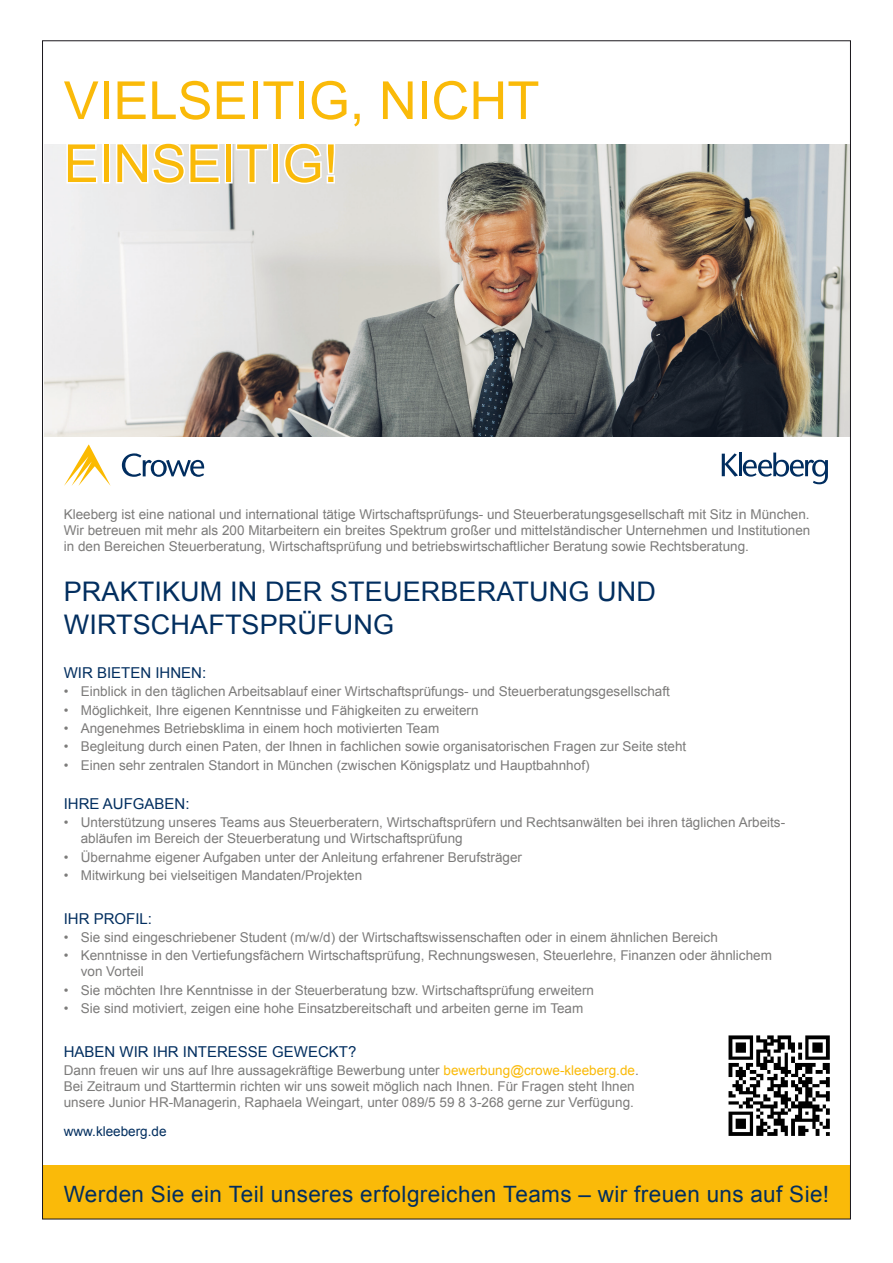
<style>
.page{position:relative;width:893px;height:1263px;background:#fff}
.page>*{position:absolute;margin:0;border:0;box-sizing:border-box;transform-origin:0 0}
.t1{font:52.5px/63px "Arial";color:#faba09}
.t2{font:27px/33px "Arial";letter-spacing:.005em;color:#022e5f}
.t3{font:22.5px "Arial";letter-spacing:.02em;color:#022e5f}
.t4{font:15px "Arial";color:#022e5f}
.t5{font:13.5px/16.2px "Arial";color:#7c7b7a}
.t6{font:13.5px "Arial";color:#022e5f}
.s1{color:#faba09}
</style>
<div class="page">
<div style="left:43px;top:1166px;width:807px;height:53px;background:#faba09"></div>
<img style="left:44px;top:145px;width:805px;height:291px">
<svg style="left:65px;top:144px;width:34px;height:41px"></svg>
<div style="left:102px;top:143px;width:8px;height:41px;border:3px solid #fff"></div>
<svg style="left:114px;top:144px;width:108px;height:42px"></svg>
<div style="left:225px;top:143px;width:8px;height:41px;border:3px solid #fff"></div>
<svg style="left:234px;top:144px;width:36px;height:41px"></svg>
<div style="left:271px;top:143px;width:8px;height:41px;border:3px solid #fff"></div>
<svg style="left:282px;top:144px;width:55px;height:42px"></svg>
<svg style="left:722px;top:453px;width:106px;height:31px"></svg>
<svg style="left:122px;top:453px;width:82px;height:24px"></svg>
<svg style="left:64px;top:445px;width:46px;height:41px"></svg>
<img style="left:728px;top:1035px;width:102px;height:101px">
<h1 class="t1" style="left:64px;top:70px;width:477px">VIELSEITIG, NICHT<br>EINSEITIG!</h1>
<p class="t5" style="left:64px;top:506px;width:748px;text-align:justify">Kleeberg ist eine national und international tätige Wirtschaftsprüfungs- und Steuerberatungsgesellschaft mit Sitz in München.<br>Wir betreuen mit mehr als 200 Mitarbeitern ein breites Spektrum großer und mittelständischer Unternehmen und Institutionen in den Bereichen Steuerberatung, Wirtschaftsprüfung und betriebswirtschaftlicher Beratung sowie Rechtsberatung.</p>
<h2 class="t2" style="left:64px;top:576px;width:594px">PRAKTIKUM IN DER STEUERBERATUNG UND<br>WIRTSCHAFTSPRÜFUNG</h2>
<p class="t4" style="left:64px;top:663px;width:144px">WIR BIETEN IHNEN:</p>
<p class="t5" style="left:64px;top:684px;width:608px">• Einblick in den täglichen Arbeitsablauf einer Wirtschaftsprüfungs- und Steuerberatungsgesellschaft</p>
<p class="t5" style="left:64px;top:702px;width:416px">• Möglichkeit, Ihre eigenen Kenntnisse und Fähigkeiten zu erweitern</p>
<p class="t5" style="left:64px;top:720px;width:377px">• Angenehmes Betriebsklima in einem hoch motivierten Team</p>
<p class="t5" style="left:64px;top:739px;width:624px">• Begleitung durch einen Paten, der Ihnen in fachlichen sowie organisatorischen Fragen zur Seite steht</p>
<p class="t5" style="left:64px;top:757px;width:527px">• Einen sehr zentralen Standort in München (zwischen Königsplatz und Hauptbahnhof)</p>
<p class="t4" style="left:64px;top:794px;width:127px">IHRE AUFGABEN:</p>
<p class="t5" style="left:81px;top:814px;width:705px;text-indent:-17px">• Unterstützung unseres Teams aus Steuerberatern, Wirtschaftsprüfern und Rechtsanwälten bei ihren täglichen Arbeits&shy;abläufen im Bereich der Steuerberatung und Wirtschaftsprüfung</p>
<p class="t5" style="left:64px;top:849px;width:460px">• Übernahme eigener Aufgaben unter der Anleitung erfahrener Berufsträger</p>
<p class="t5" style="left:64px;top:867px;width:300px">• Mitwirkung bei vielseitigen Mandaten/Projekten</p>
<p class="t4" style="left:64px;top:908px;width:90px">IHR PROFIL:</p>
<p class="t5" style="left:64px;top:929px;width:656px">• Sie sind eingeschriebener Student (m/w/d) der Wirtschaftswissenschaften oder in einem ähnlichen Bereich</p>
<p class="t5" style="left:81px;top:947px;width:693px;text-indent:-17px">• Kenntnisse in den Vertiefungsfächern Wirtschaftsprüfung, Rechnungswesen, Steuerlehre, Finanzen oder ähnlichem von Vorteil</p>
<p class="t5" style="left:64px;top:982px;width:532px">• Sie möchten Ihre Kenntnisse in der Steuerberatung bzw. Wirtschaftsprüfung erweitern</p>
<p class="t5" style="left:64px;top:1000px;width:521px">• Sie sind motiviert, zeigen eine hohe Einsatzbereitschaft und arbeiten gerne im Team</p>
<p class="t4" style="left:64px;top:1041px;width:294px">HABEN WIR IHR INTERESSE GEWECKT?</p>
<p class="t5" style="left:64px;top:1062px;width:577px">Dann freuen wir uns auf Ihre aussagekräftige Bewerbung unter <span class="s1">bewerbung@crowe-kleeberg.de</span>.<br>Bei Zeitraum und Starttermin richten wir uns soweit möglich nach Ihnen. Für Fragen steht Ihnen unsere Junior HR-Managerin, Raphaela Weingart, unter 089/5 59 8 3-268 gerne zur Verfügung.</p>
<p class="t6" style="left:64px;top:1123px;width:104px">www.kleeberg.de</p>
<h3 class="t3" style="left:64px;top:1180px;width:767px">Werden Sie ein Teil unseres erfolgreichen Teams – wir freuen uns auf Sie!</h3>
</div>
